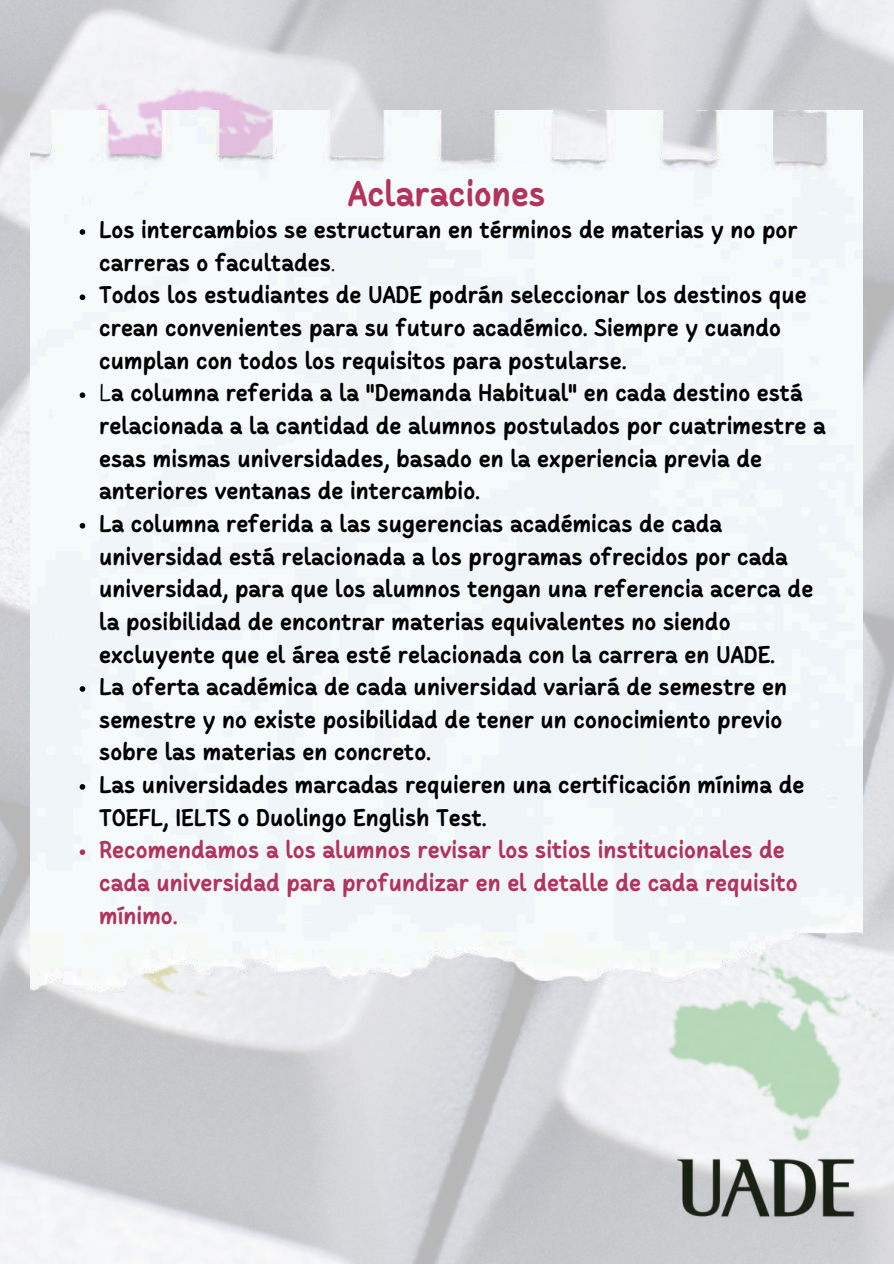
<style>
.page{position:relative;width:894px;height:1264px;background:#fff}
.page>*{position:absolute;margin:0;border:0;box-sizing:border-box;transform-origin:0 0}
.t1{font:700 35.7px "Cakerolli";color:#b2335c}
.t2{font:700 24px/32.5px "Cakerolli";color:#000}
.t3{font:700 24px/32.7px "Cakerolli";color:#b2335c}
.s1{font-weight:400}
</style>
<div class="page">
<img style="left:31px;top:110px;width:831px;height:944px">
<svg style="left:80px;top:229px;width:5px;height:6px"></svg>
<svg style="left:80px;top:294px;width:5px;height:6px"></svg>
<svg style="left:80px;top:392px;width:5px;height:6px"></svg>
<svg style="left:80px;top:523px;width:5px;height:5px"></svg>
<svg style="left:80px;top:686px;width:5px;height:5px"></svg>
<svg style="left:80px;top:784px;width:5px;height:5px"></svg>
<svg style="left:80px;top:849px;width:5px;height:6px"></svg>
<img style="left:646px;top:1116px;width:247px;height:147px">
<h1 class="t1" style="left:348px;top:172px;width:198px">Aclaraciones</h1>
<p class="t2" style="left:99px;top:214px;width:727px">Los intercambios se estructuran en términos de materias y no por carreras o facultades<span class="s1">.<br></span>Todos los estudiantes de UADE podrán seleccionar los destinos que crean convenientes para su futuro académico. Siempre y cuando cumplan con todos los requisitos para postularse.<br><span class="s1">L</span>a columna referida a la "Demanda Habitual" en cada destino está relacionada a la cantidad de alumnos postulados por cuatrimestre a esas mismas universidades, basado en la experiencia previa de anteriores ventanas de intercambio.<br>La columna referida a las sugerencias académicas de cada universidad está relacionada a los programas ofrecidos por cada universidad, para que los alumnos tengan una referencia acerca de la posibilidad de encontrar materias equivalentes no siendo excluyente que el área esté relacionada con la carrera en UADE.<br>La oferta académica de cada universidad variará de semestre en semestre y no existe posibilidad de tener un conocimiento previo sobre las materias en concreto.<br>Las universidades marcadas requieren una certificación mínima de TOEFL, IELTS o Duolingo English Test.</p>
<p class="t3" style="left:99px;top:833px;width:699px">Recomendamos a los alumnos revisar los sitios institucionales de cada universidad para profundizar en el detalle de cada requisito mínimo.</p>
</div>
